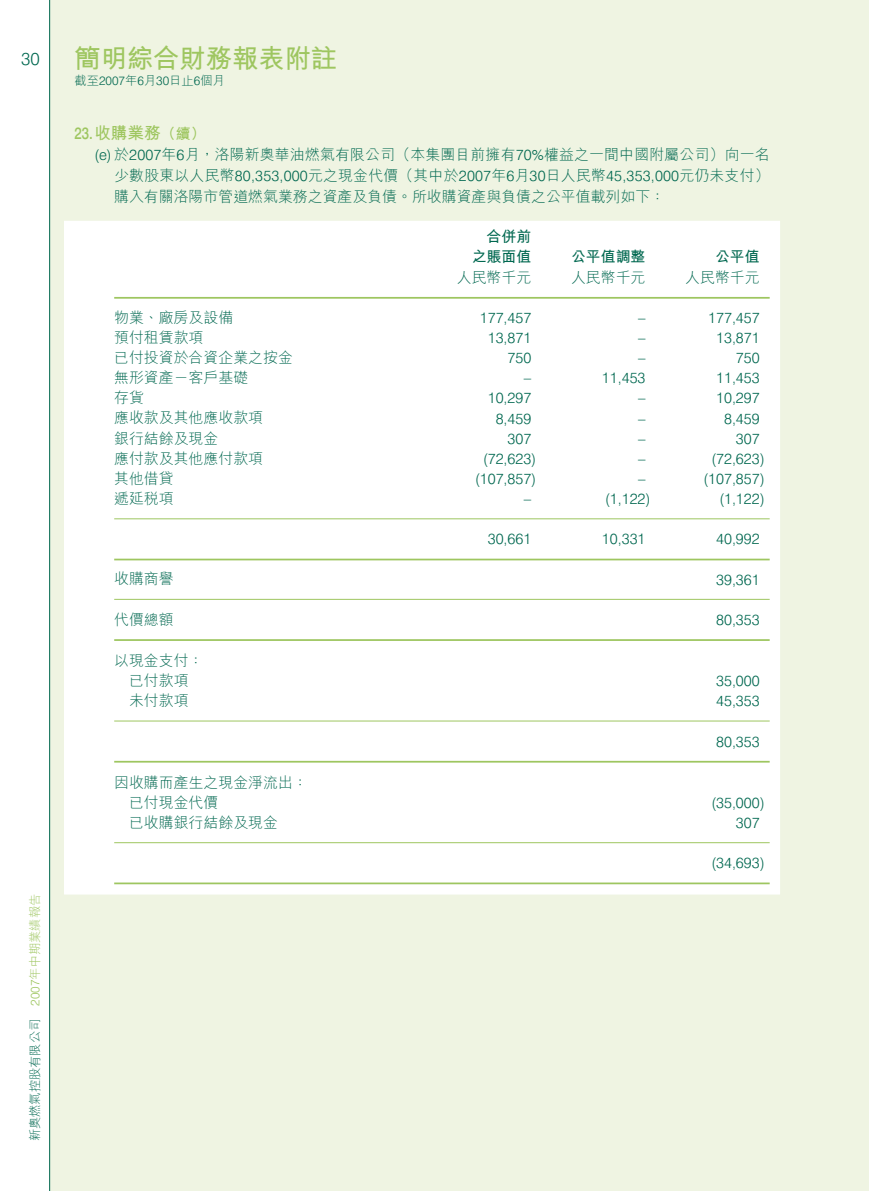
<style>
.page{position:relative;width:869px;height:1191px;background:#fff}
.page>*{position:absolute;margin:0;border:0;box-sizing:border-box;transform-origin:0 0}
.t1{font:26.25px "M Hei HK Bold B5 pc H";color:#9ec660}
.t2{font:300 17.5px "Swiss 721 BT";color:#006850}
.t3{font:16.62px "M Hei HK Bold B5 pc H";color:#9ec660}
.t4{font:14.88px/21px "M Hei HK Light B5 pc H";color:#006850}
.t5{font:300 14.88px "Swiss 721 BT";color:#006850}
.t6{font:14.88px/20.1px "M Hei HK Bold B5 pc H";color:#006850;text-align:right}
.t7{font:12.25px "M Hei HK Light B5 pc H";color:#006850}
.s1{font-family:"Swiss 721 BT";font-weight:300}
.s2{font-family:"Swiss 721 BT";font-weight:500}
.s3{font-size:14.88px}
.s4{font-family:"Swiss 721 BT";font-weight:300;color:#9ec660}
.s5{color:#9ec660}
</style>
<div class="page">
<div style="left:50px;top:0;width:818px;height:1191px;background:#eff4e2"></div>
<hr style="left:49px;top:0;width:1px;height:1191px;background:#006850">
<svg style="left:868px;top:0;width:1px;height:1191px"></svg>
<div style="left:64px;top:221px;width:715px;height:673px;background:#fff"></div>
<hr style="left:114px;top:297px;width:655px;height:2px;background:#9ec660">
<hr style="left:114px;top:518px;width:655px;height:1px;background:#9ec660">
<hr style="left:114px;top:558px;width:655px;height:2px;background:#9ec660">
<hr style="left:114px;top:599px;width:655px;height:1px;background:#9ec660">
<hr style="left:114px;top:639px;width:655px;height:2px;background:#9ec660">
<hr style="left:114px;top:720px;width:655px;height:1px;background:#9ec660">
<hr style="left:114px;top:761px;width:655px;height:1px;background:#9ec660">
<hr style="left:114px;top:842px;width:655px;height:1px;background:#9ec660">
<hr style="left:114px;top:882px;width:655px;height:2px;background:#9ec660">
<p class="t2" style="left:21px;top:51px;width:20px">30</p>
<h1 class="t1" style="left:74px;top:48px;width:264px">簡明綜合財務報表附註</h1>
<p class="t7" style="left:74px;top:76px;width:152px">截至<span class="s1">2007</span>年<span class="s1">6</span>月<span class="s1">30</span>日止<span class="s1">6</span>個月</p>
<p class="t3" style="left:74px;top:126px;width:132px"><span class="s2">23.</span>收購業務<span class="s3">（續）</span></p>
<p class="t4" style="left:114px;top:146px;width:656px;text-align:justify;text-indent:-20px"><span class="s1">(e)</span> 於<span class="s1">2007</span>年<span class="s1">6</span>月，洛陽新奧華油燃氣有限公司（本集團目前擁有<span class="s1">70%</span>權益之一間中國附屬公司）向一名少數股東以人民幣<span class="s1">80,353,000</span>元之現金代價（其中於<span class="s1">2007</span>年<span class="s1">6</span>月<span class="s1">30</span>日人民幣<span class="s1">45,353,000</span>元仍未支付）購入有關洛陽市管道燃氣業務之資產及負債。所收購資產與負債之公平值載列如下：</p>
<p class="t6" style="left:471px;top:229px;width:61px">合併前之賬面值</p>
<p class="t6" style="left:571px;top:249px;width:76px">公平值調整</p>
<p class="t6" style="left:714px;top:249px;width:46px">公平值</p>
<p class="t4" style="left:456px;top:268px;width:76px">人民幣千元</p>
<p class="t4" style="left:571px;top:268px;width:76px">人民幣千元</p>
<p class="t4" style="left:685px;top:268px;width:76px">人民幣千元</p>
<p class="t4" style="left:114px;top:309px;width:120px">物業、廠房及設備</p>
<p class="t5" style="left:479px;top:311px;width:53px">177,457</p>
<p class="t5" style="left:637px;top:311px;width:9px">–</p>
<p class="t5" style="left:708px;top:311px;width:53px">177,457</p>
<p class="t4" style="left:114px;top:329px;width:91px">預付租賃款項</p>
<p class="t5" style="left:487px;top:331px;width:45px">13,871</p>
<p class="t5" style="left:637px;top:331px;width:9px">–</p>
<p class="t5" style="left:715px;top:331px;width:45px">13,871</p>
<p class="t4" style="left:114px;top:349px;width:180px">已付投資於合資企業之按金</p>
<p class="t5" style="left:507px;top:351px;width:25px">750</p>
<p class="t5" style="left:637px;top:351px;width:9px">–</p>
<p class="t5" style="left:735px;top:351px;width:25px">750</p>
<p class="t4" style="left:114px;top:369px;width:135px">無形資產－客戶基礎</p>
<p class="t5" style="left:523px;top:372px;width:9px">–</p>
<p class="t5" style="left:601px;top:372px;width:45px">11,453</p>
<p class="t5" style="left:715px;top:372px;width:45px">11,453</p>
<p class="t4" style="left:114px;top:389px;width:31px">存貨</p>
<p class="t5" style="left:487px;top:392px;width:45px">10,297</p>
<p class="t5" style="left:637px;top:392px;width:9px">–</p>
<p class="t5" style="left:715px;top:392px;width:45px">10,297</p>
<p class="t4" style="left:114px;top:409px;width:150px">應收款及其他應收款項</p>
<p class="t5" style="left:495px;top:412px;width:37px">8,459</p>
<p class="t5" style="left:637px;top:412px;width:9px">–</p>
<p class="t5" style="left:723px;top:412px;width:37px">8,459</p>
<p class="t4" style="left:114px;top:429px;width:106px">銀行結餘及現金</p>
<p class="t5" style="left:507px;top:432px;width:25px">307</p>
<p class="t5" style="left:637px;top:432px;width:9px">–</p>
<p class="t5" style="left:735px;top:432px;width:25px">307</p>
<p class="t4" style="left:114px;top:449px;width:150px">應付款及其他應付款項</p>
<p class="t5" style="left:483px;top:452px;width:55px">(72,623 )</p>
<p class="t5" style="left:637px;top:452px;width:9px">–</p>
<p class="t5" style="left:711px;top:452px;width:55px">(72,623 )</p>
<p class="t4" style="left:114px;top:470px;width:61px">其他借貸</p>
<p class="t5" style="left:475px;top:472px;width:63px">(107,857 )</p>
<p class="t5" style="left:637px;top:472px;width:9px">–</p>
<p class="t5" style="left:703px;top:472px;width:63px">(107,857 )</p>
<p class="t4" style="left:114px;top:490px;width:61px">遞延稅項</p>
<p class="t5" style="left:523px;top:492px;width:9px">–</p>
<p class="t5" style="left:605px;top:492px;width:47px">(1,122 )</p>
<p class="t5" style="left:719px;top:492px;width:47px">(1,122 )</p>
<p class="t5" style="left:487px;top:533px;width:45px">30,661</p>
<p class="t5" style="left:601px;top:533px;width:45px">10,331</p>
<p class="t5" style="left:715px;top:533px;width:45px">40,992</p>
<p class="t4" style="left:114px;top:570px;width:61px">收購商譽</p>
<p class="t5" style="left:715px;top:573px;width:45px">39,361</p>
<p class="t4" style="left:114px;top:610px;width:61px">代價總額</p>
<p class="t5" style="left:715px;top:613px;width:45px">80,353</p>
<p class="t4" style="left:114px;top:652px;width:91px;line-height:20.1px">以現金支付：　已付款項</p>
<p class="t5" style="left:715px;top:674px;width:45px">35,000</p>
<p class="t4" style="left:114px;top:692px;width:76px">　未付款項</p>
<p class="t5" style="left:715px;top:694px;width:45px">45,353</p>
<p class="t5" style="left:715px;top:735px;width:45px">80,353</p>
<p class="t4" style="left:114px;top:774px;width:195px;line-height:20.1px">因收購而產生之現金淨流出：　已付現金代價</p>
<p class="t5" style="left:711px;top:796px;width:55px">(35,000 )</p>
<p class="t7" style="left:30px;top:1141px;width:249px;rotate:-90deg">新奧燃氣控股有限公司 <span class="s4">2007</span><span class="s5">年中期業績報告</span></p>
<p class="t4" style="left:114px;top:813px;width:165px">　已收購銀行結餘及現金</p>
<p class="t5" style="left:735px;top:816px;width:25px">307</p>
<p class="t5" style="left:711px;top:856px;width:55px">(34,693 )</p>
</div>
